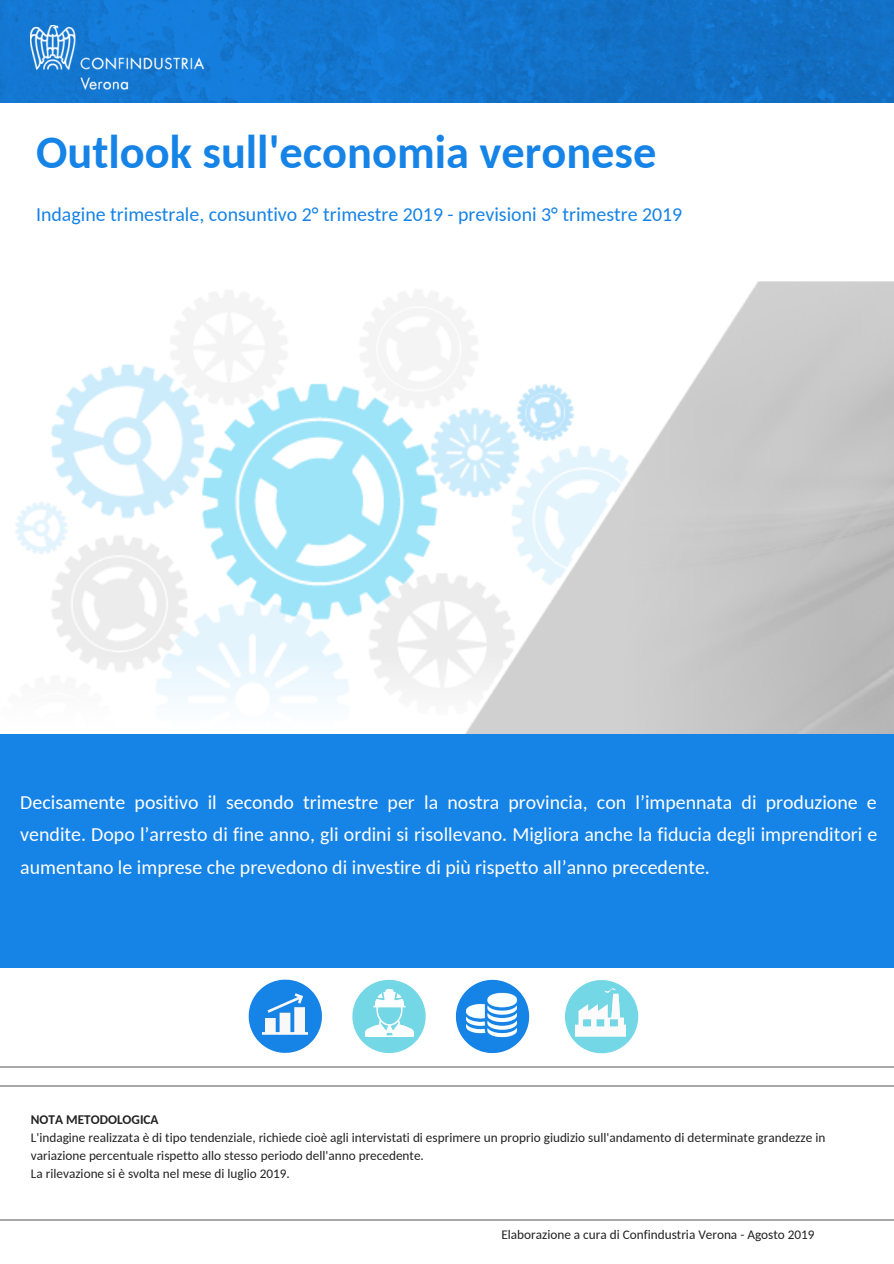
<style>
.page{position:relative;width:894px;height:1264px;background:#fff}
.page>*{position:absolute;margin:0;border:0;box-sizing:border-box;transform-origin:0 0}
.t1{font:700 46.35px "Carlito";color:#1683e6}
.t2{font:19.8px/32.7px "Carlito";color:#fff;text-align:justify}
.t3{font:19.8px "Carlito";color:#1683e6}
.t4{font:13.2px/18px "Carlito";color:#222}
.t5{font:700 13.2px "Carlito";color:#222}
</style>
<div class="page">
<div style="left:0;top:719px;width:893px;height:248px;background:#1683e6"></div>
<img style="left:0;top:281px;width:893px;height:452px">
<hr style="left:0;top:1066px;width:893px;height:1px;background:#a8a8a8">
<hr style="left:0;top:1085px;width:893px;height:1px;background:#a8a8a8">
<hr style="left:0;top:1219px;width:893px;height:2px;background:#a8a8a8">
<img style="left:0;top:0;width:893px;height:102px">
<img style="left:31px;top:25px;width:172px;height:64px">
<svg style="left:248px;top:979px;width:74px;height:73px"></svg>
<svg style="left:456px;top:979px;width:73px;height:74px"></svg>
<svg style="left:352px;top:979px;width:73px;height:74px"></svg>
<svg style="left:565px;top:980px;width:73px;height:73px"></svg>
<img style="left:366px;top:989px;width:47px;height:47px">
<img style="left:466px;top:990px;width:50px;height:49px">
<img style="left:575px;top:987px;width:50px;height:50px">
<img style="left:262px;top:991px;width:45px;height:45px">
<h1 class="t1" style="left:36px;top:133px;width:621px">Outlook sull'economia veronese</h1>
<h2 class="t3" style="left:36px;top:206px;width:647px">Indagine trimestrale, consuntivo 2° trimestre 2019 - previsioni 3° trimestre 2019</h2>
<p class="t2" style="left:20px;top:787px;width:858px">Decisamente positivo il secondo trimestre per la nostra provincia, con l’impennata di produzione e vendite. Dopo l’arresto di fine anno, gli ordini si risollevano. Migliora anche la fiducia degli imprenditori e aumentano le imprese che prevedono di investire di più rispetto all’anno precedente.</p>
<p class="t5" style="left:31px;top:1113px;width:129px">NOTA METODOLOGICA</p>
<p class="t4" style="left:31px;top:1129px;width:795px">L'indagine realizzata è di tipo tendenziale, richiede cioè agli intervistati di esprimere un proprio giudizio sull'andamento di determinate grandezze in variazione percentuale rispetto allo stesso periodo dell'anno precedente.<br>La rilevazione si è svolta nel mese di luglio 2019.</p>
<p class="t4" style="left:501px;top:1226px;width:315px">Elaborazione a cura di Confindustria Verona - Agosto 2019</p>
</div>
